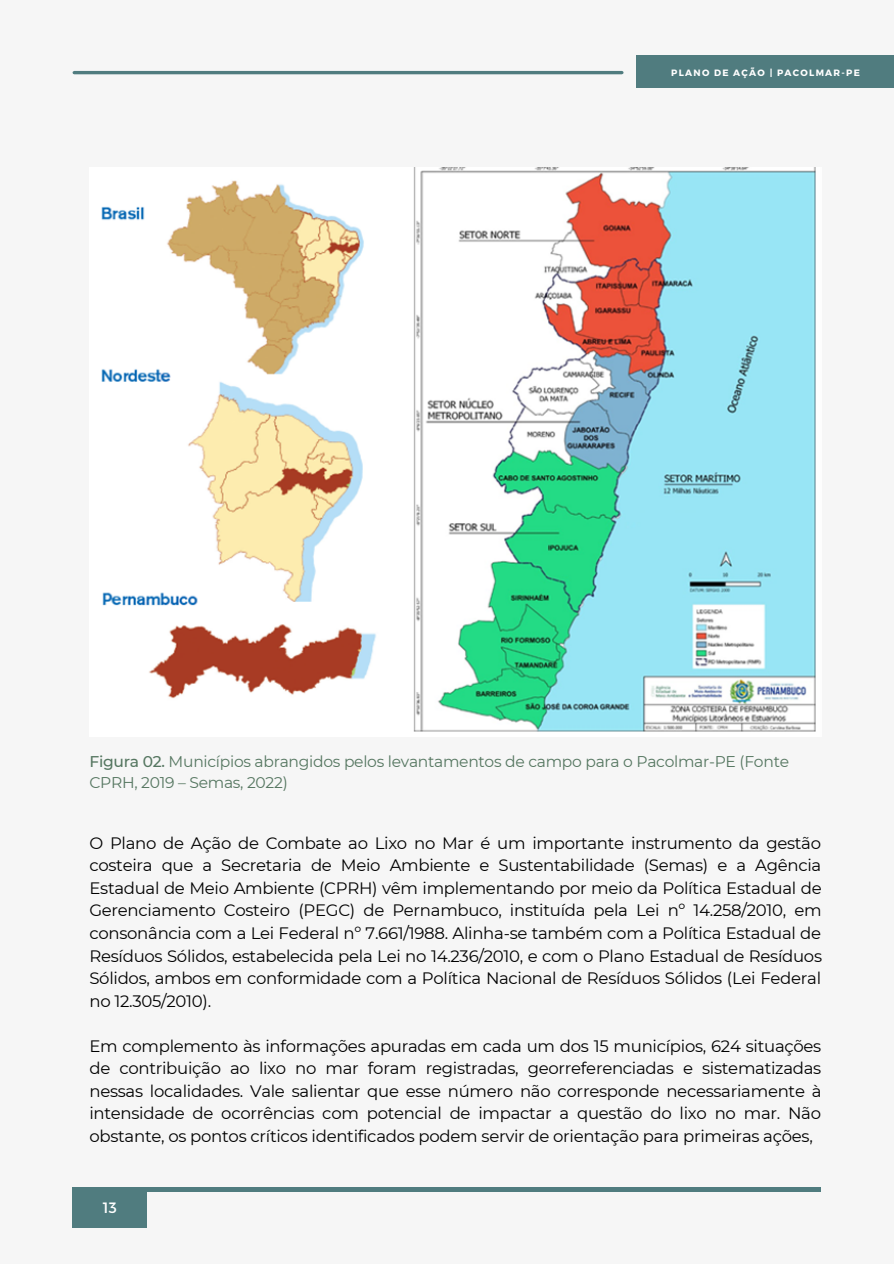
<style>
.page{position:relative;width:894px;height:1264px;background:#fff}
.page>*{position:absolute;margin:0;border:0;box-sizing:border-box;transform-origin:0 0}
.t1{font:16.5px/22.5px "Montserrat";letter-spacing:-.015em;color:#000;text-align:justify}
.t2{font:15.45px/21.5px "Montserrat";letter-spacing:-.02em;color:#557660}
.t3{font:15px "Montserrat";color:#fff}
.t4{font:700 9.15px "Montserrat";letter-spacing:.14em;color:#fff}
.s1{font-weight:500}
</style>
<div class="page">
<div style="left:0;top:0;width:893px;height:1263px;background:#f6f6f6"></div>
<hr style="left:72px;top:1187px;width:748px;height:4px;background:#507c7f">
<div style="left:72px;top:1187px;width:75px;height:40px;background:#507c7f"></div>
<img style="left:101px;top:167px;width:715px;height:565px">
<div style="left:636px;top:55px;width:257px;height:33px;background:#507c7f"></div>
<hr style="left:74px;top:71px;width:547px;height:3px;background:#507c7f">
<p class="t4" style="left:671px;top:67px;width:190px">PLANO DE AÇÃO | PACOLMAR-PE</p>
<p class="t2" style="left:89px;top:750px;width:701px"><span class="s1">Figura 02.</span> Municípios abrangidos pelos levantamentos de campo para o Pacolmar-PE (Fonte<br>CPRH, 2019 – Semas, 2022)</p>
<p class="t1" style="left:89px;top:831px;width:734px">O Plano de Ação de Combate ao Lixo no Mar é um importante instrumento da gestão costeira que a Secretaria de Meio Ambiente e Sustentabilidade (Semas) e a Agência Estadual de Meio Ambiente (CPRH) vêm implementando por meio da Política Estadual de Gerenciamento Costeiro (PEGC) de Pernambuco, instituída pela Lei nº 14.258/2010, em consonância com a Lei Federal nº 7.661/1988. Alinha-se também com a Política Estadual de Resíduos Sólidos, estabelecida pela Lei no 14.236/2010, e com o Plano Estadual de Resíduos Sólidos, ambos em conformidade com a Política Nacional de Resíduos Sólidos (Lei Federal no 12.305/2010).</p>
<p class="t1" style="left:89px;top:1034px;width:733px">Em complemento às informações apuradas em cada um dos 15 municípios, 624 situações de contribuição ao lixo no mar foram registradas, georreferenciadas e sistematizadas nessas localidades. Vale salientar que esse número não corresponde necessariamente à intensidade de ocorrências com potencial de impactar a questão do lixo no mar. Não obstante, os pontos críticos identificados podem servir de orientação para primeiras ações,</p>
<p class="t3" style="left:103px;top:1197px;width:15px">13</p>
</div>
